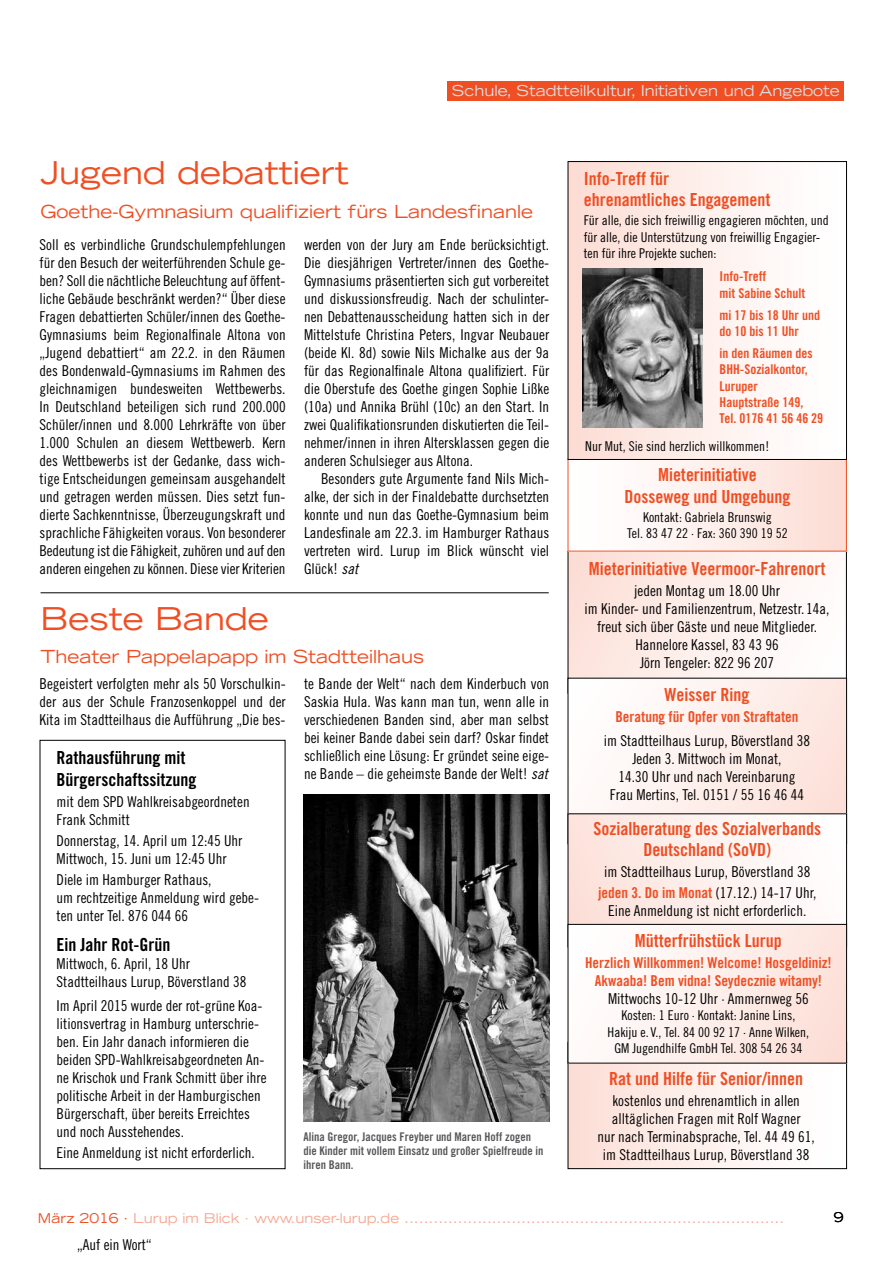
<style>
.page{position:relative;width:893px;height:1263px;background:#fff}
.page>*{position:absolute;margin:0;border:0;box-sizing:border-box;transform-origin:0 0}
.t1{font:expanded 31.5px "Trade Gothic LH";color:#f04e23}
.t2{font:18px/21.6px "Trade Gothic Bold Cond Twenty";color:#f04e23;text-align:center}
.t3{font:expanded 18px "Trade Gothic LH";color:#f04e23}
.t4{font:18px/21.6px "Trade Gothic Bold Cond Twenty";color:#000}
.t5{font:15px/18px "Trade Gothic Cond Eighteen";color:#000;text-align:justify}
.t6{font:15px/18px "Trade Gothic Bold Cond Twenty";color:#f04e23;text-align:center}
.t7{font:expanded 15px "Trade Gothic LH";color:#dcddde}
.t8{font:13.5px/16.2px "Trade Gothic Cond Eighteen";color:#000;text-align:center}
.t9{font:13.5px/16.2px "Trade Gothic Bold Cond Twenty";color:#f04e23}
.t10{font:expanded 13.5px "Trade Gothic LH";color:#f7a791}
.t11{font:expanded 13.5px "Trade Gothic LH";color:#000}
.t12{font:12px/14.4px "Trade Gothic Bold Cond Twenty";color:#58595b}
.s1{font-family:"Trade Gothic Cond Eighteen Obl"}
.s2{font-family:"Trade Gothic Bold Cond Twenty";color:#f04e23}
.s3{color:#f04e23}
</style>
<div class="page">
<div style="left:40px;top:740px;width:245px;height:429px;border:1px solid #000"></div>
<div style="left:448px;top:81px;width:396px;height:20px;background:#f04e23"></div>
<div style="left:568px;top:1042px;width:279px;height:126px;background:linear-gradient(to right,#fcdfd7,#fff)"></div>
<div style="left:568px;top:1042px;width:279px;height:127px;border:1px solid #000"></div>
<div style="left:568px;top:551px;width:278px;height:142px;background:linear-gradient(to right,#fbdfd8,#fefdfc)"></div>
<div style="left:568px;top:678px;width:279px;height:166px;background:linear-gradient(to right,#fffefe,#fde3dc)"></div>
<div style="left:568px;top:814px;width:279px;height:133px;background:linear-gradient(to right,#fce1da,#fff)"></div>
<div style="left:568px;top:459px;width:278px;height:92px;background:linear-gradient(to right,#fff,#fcddd5)"></div>
<div style="left:568px;top:162px;width:278px;height:297px;background:linear-gradient(to right,#f9dad2,#fff)"></div>
<div style="left:568px;top:161px;width:279px;height:299px;border:1px solid #000"></div>
<div style="left:568px;top:924px;width:279px;height:139px;background:linear-gradient(to right,#fffefe,#fce0d9)"></div>
<div style="left:568px;top:924px;width:279px;height:139px;border:1px solid #000"></div>
<img style="left:583px;top:268px;width:120px;height:159px">
<img style="left:304px;top:795px;width:245px;height:326px">
<hr style="left:41px;top:592px;width:508px;height:1px;background:#000">
<p class="t7" style="left:452px;top:81px;width:390px">Schule, Stadtteilkultur, Initiativen und Angebote</p>
<h1 class="t1" style="left:41px;top:152px;width:310px">Jugend debattiert</h1>
<p class="t3" style="left:41px;top:199px;width:494px">Goethe-Gymnasium qualifiziert fürs Landesfinanle</p>
<p class="t5" style="left:40px;top:235px;width:248px">Soll es verbindliche Grundschulempfehlungen für den Besuch der weiterführenden Schule ge&shy;ben? Soll die nächtliche Beleuchtung auf öffent&shy;liche Gebäude beschränkt werden?“ Über diese Fragen debattierten Schüler/innen des Goethe-Gymnasiums beim Regionalfinale Altona von „Jugend debattiert“ am 22.2. in den Räumen des Bondenwald-Gymnasiums im Rahmen des gleichnamigen bundesweiten Wettbewerbs.<br>In Deutschland beteiligen sich rund 200.000<br>Schüler/innen und 8.000 Lehrkräfte von über 1.000 Schulen an diesem Wettbewerb. Kern des Wettbewerbs ist der Gedanke, dass wich&shy;tige Entscheidungen gemeinsam ausgehandelt und getragen werden müssen. Dies setzt fun&shy;dierte Sachkenntnisse, Überzeugungskraft und sprachliche Fähigkeiten voraus. Von besonderer Bedeutung ist die Fähigkeit, zuhören und auf den anderen eingehen zu können. Diese vier Kriterien</p>
<p class="t5" style="left:304px;top:235px;width:247px">werden von der Jury am Ende berücksichtigt.<br>Die diesjährigen Vertreter/innen des Goethe-Gymnasiums präsentierten sich gut vorbereitet und diskussionsfreudig. Nach der schulinter&shy;nen Debattenausscheidung hatten sich in der Mittelstufe Christina Peters, Ingvar Neubauer (beide Kl. 8d) sowie Nils Michalke aus der 9a für das Regionalfinale Altona qualifiziert. Für die Oberstufe des Goethe gingen Sophie Lißke (10a) und Annika Brühl (10c) an den Start. In zwei Qualifikationsrunden diskutierten die Teil&shy;nehmer/innen in ihren Altersklassen gegen die anderen Schulsieger aus Altona.</p>
<p class="t5" style="left:304px;top:469px;width:247px;text-indent:17px">Besonders gute Argumente fand Nils Mich&shy;alke, der sich in der Finaldebatte durchsetzten konnte und nun das Goethe-Gymnasium beim Landesfinale am 22.3. im Hamburger Rathaus vertreten wird. Lurup im Blick wünscht viel Glück! <span class="s1">sat</span></p>
<h1 class="t1" style="left:41px;top:598px;width:230px">Beste Bande</h1>
<p class="t3" style="left:41px;top:645px;width:385px">Theater Pappelapapp im Stadtteilhaus</p>
<p class="t5" style="left:40px;top:674px;width:248px">Begeistert verfolgten mehr als 50 Vorschulkin&shy;der aus der Schule Franzosenkoppel und der Kita im Stadtteilhaus die Aufführung „Die bes-</p>
<p class="t5" style="left:304px;top:674px;width:247px">te Bande der Welt“ nach dem Kinderbuch von Saskia Hula. Was kann man tun, wenn alle in verschiedenen Banden sind, aber man selbst bei keiner Bande dabei sein darf? Oskar findet schließlich eine Lösung: Er gründet seine eige&shy;ne Bande – die geheimste Bande der Welt! <span class="s1">sat</span></p>
<p class="t4" style="left:57px;top:747px;width:141px">Rathausführung mit<br>Bürgerschaftssitzung</p>
<p class="t5" style="left:57px;top:792px;width:195px">mit dem SPD Wahlkreisabgeordneten<br>Frank Schmitt</p>
<p class="t5" style="left:57px;top:831px;width:187px">Donnerstag, 14. April um 12:45 Uhr<br>Mittwoch, 15. Juni um 12:45 Uhr</p>
<p class="t5" style="left:57px;top:870px;width:204px;text-align:left">Diele im Hamburger Rathaus,<br>um rechtzeitige Anmeldung wird gebe&shy;ten unter Tel. 876 044 66</p>
<p class="t4" style="left:57px;top:934px;width:115px">Ein Jahr Rot-Grün</p>
<p class="t5" style="left:57px;top:955px;width:191px">Mittwoch, 6. April, 18 Uhr<br>Stadtteilhaus Lurup, Böverstland 38</p>
<p class="t5" style="left:57px;top:997px;width:211px;text-align:left">Im April 2015 wurde der rot-grüne Koa&shy;litionsvertrag in Hamburg unterschrie&shy;ben. Ein Jahr danach informieren die beiden SPD-Wahlkreisabgeordneten An&shy;ne Krischok und Frank Schmitt über ihre politische Arbeit in der Hamburgischen Bürgerschaft, über bereits Erreichtes und noch Ausstehendes.</p>
<p class="t5" style="left:57px;top:1144px;width:200px">Eine Anmeldung ist nicht erforderlich.</p>
<p class="t12" style="left:304px;top:1129px;width:241px">Alina Gregor, Jacques Freyber und Maren Hoff zogen die Kinder mit vollem Einsatz und großer Spielfreude in ihren Bann.</p>
<p class="t2" style="left:584px;top:167px;width:188px;text-align:left">Info-Treff für ehrenamtliches Engagement</p>
<p class="t8" style="left:584px;top:212px;width:247px;text-align:left">Für alle, die sich freiwillig engagieren möchten, und für alle, die Unterstützung von freiwillig Engagier&shy;ten für ihre Projekte suchen:</p>
<p class="t9" style="left:720px;top:268px;width:87px">Info-Treff<br>mit Sabine Schult</p>
<p class="t9" style="left:720px;top:307px;width:102px">mi 17 bis 18 Uhr und do 10 bis 11 Uhr</p>
<p class="t9" style="left:720px;top:345px;width:105px">in den Räumen des<br>BHH-Sozialkontor,<br>Luruper<br>Hauptstraße 149,<br>Tel. 0176 41 56 46 29</p>
<p class="t8" style="left:585px;top:438px;width:186px">Nur Mut, Sie sind herzlich willkommen!</p>
<p class="t2" style="left:624px;top:464px;width:167px">Mieterinitiative<br>Dosseweg und Umgebung</p>
<p class="t8" style="left:627px;top:509px;width:162px">Kontakt: Gabriela Brunswig<br>Tel. 83 47 22 · Fax: 360 390 19 52</p>
<p class="t2" style="left:589px;top:558px;width:238px">Mieterinitiative Veermoor-Fahrenort</p>
<p class="t5" style="left:585px;top:582px;width:246px;text-align:center">jeden Montag um 18.00 Uhr<br>im Kinder- und Familienzentrum, Netzestr. 14a, freut sich über Gäste und neue Mitglieder.<br>Hannelore Kassel, 83 43 96<br>Jörn Tengeler: 822 96 207</p>
<p class="t2" style="left:664px;top:683px;width:86px">Weisser Ring</p>
<p class="t6" style="left:615px;top:707px;width:185px">Beratung für Opfer von Straftaten</p>
<p class="t5" style="left:604px;top:731px;width:208px;text-align:center">im Stadtteilhaus Lurup, Böverstland 38<br>Jeden 3. Mittwoch im Monat,<br>14.30 Uhr und nach Vereinbarung<br>Frau Mertins, Tel. 0151 / 55 16 46 44</p>
<p class="t2" style="left:593px;top:817px;width:229px">Sozialberatung des Sozialverbands<br>Deutschland (SoVD)</p>
<p class="t5" style="left:598px;top:861px;width:220px;line-height:21px;text-align:center">im Stadtteilhaus Lurup, Böverstland 38 <span class="s2">jeden 3. Do im Monat</span> (17.12.) 14-17 Uhr,</p>
<p class="t5" style="left:608px;top:902px;width:200px">Eine Anmeldung ist nicht erforderlich.</p>
<p class="t2" style="left:635px;top:930px;width:148px">Mütterfrühstück Lurup</p>
<p class="t6" style="left:585px;top:954px;width:248px">Herzlich Willkommen! Welcome! Hosgeldiniz!<br>Akwaaba! Bem vidna! Seydecznie witamy!</p>
<p class="t5" style="left:608px;top:990px;width:202px">Mittwochs 10-12 Uhr · Ammernweg 56</p>
<p class="t8" style="left:608px;top:1007px;width:203px">Kosten: 1 Euro · Kontakt: Janine Lins,<br>Hakiju e. V., Tel. 84 00 92 17 · Anne Wilken,<br>GM Jugendhilfe GmbH Tel. 308 54 26 34</p>
<p class="t2" style="left:609px;top:1068px;width:195px">Rat und Hilfe für Senior/innen</p>
<p class="t5" style="left:597px;top:1091px;width:219px;text-align:center">kostenlos und ehrenamtlich in allen alltäglichen Fragen mit Rolf Wagner<br>nur nach Terminabsprache, Tel. 44 49 61, im Stadtteilhaus Lurup, Böverstland 38</p>
<p class="t10" style="left:38px;top:1209px;width:748px"><span class="s3">März 2016 ·</span> Lurup im Blick · www.unser-lurup.de ..............................................................................</p>
<p class="t11" style="left:834px;top:1209px;width:11px">9</p>
<p class="t5" style="left:77px;top:1236px;width:76px">„Auf ein Wort“</p>
</div>
